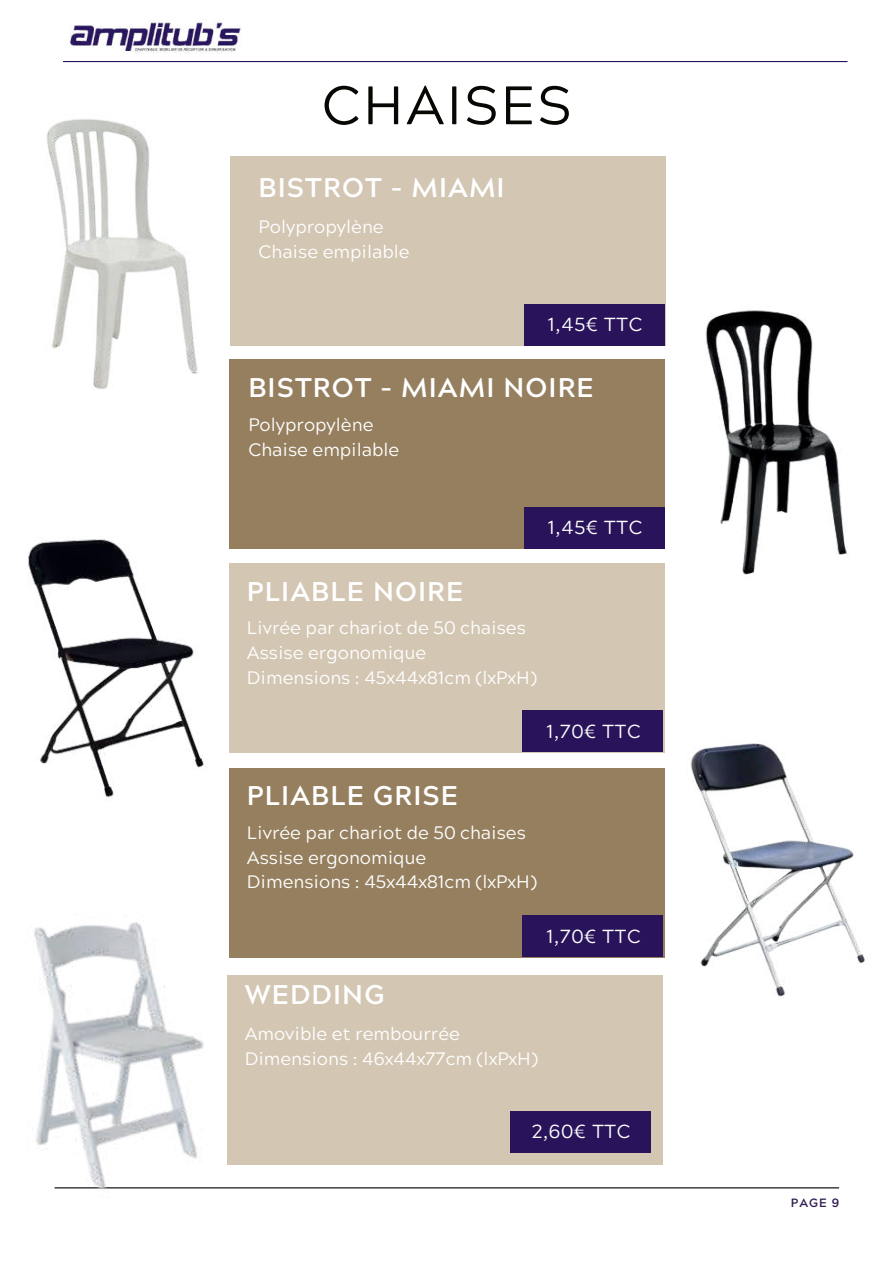
<style>
.page{position:relative;width:894px;height:1264px;background:#fff}
.page>*{position:absolute;margin:0;border:0;box-sizing:border-box;transform-origin:0 0}
.t1{font:54px "Acherus Grotesque";letter-spacing:.04em;color:#080704}
.t2{font:700 27px "Acherus Grotesque";letter-spacing:.04em;color:#fff}
.t3{font:18.9px "Acherus Grotesque";letter-spacing:.04em;color:#fff}
.t4{font:18px/24.8px "Acherus Grotesque";color:#fff}
.t5{font:700 12px "Acherus Grotesque";color:#341e54}
</style>
<div class="page">
<hr style="left:55px;top:1187px;width:783px;height:1px;background:#000">
<div style="left:230px;top:156px;width:435px;height:190px;background:#d3c6b3"></div>
<div style="left:229px;top:359px;width:435px;height:190px;background:#957f5e"></div>
<div style="left:229px;top:563px;width:435px;height:189px;background:#d3c6b3"></div>
<div style="left:229px;top:768px;width:435px;height:190px;background:#957f5e"></div>
<img style="left:28px;top:539px;width:235px;height:259px">
<img style="left:627px;top:726px;width:238px;height:273px">
<img style="left:46px;top:119px;width:152px;height:270px">
<img style="left:705px;top:310px;width:143px;height:265px">
<hr style="left:63px;top:61px;width:784px;height:1px;background:#29145b">
<img style="left:70px;top:22px;width:171px;height:32px">
<div style="left:524px;top:304px;width:140px;height:42px;background:#29145b"></div>
<div style="left:524px;top:507px;width:140px;height:42px;background:#29145b"></div>
<div style="left:522px;top:710px;width:140px;height:42px;background:#29145b"></div>
<div style="left:522px;top:915px;width:140px;height:42px;background:#29145b"></div>
<div style="left:227px;top:975px;width:435px;height:189px;background:#d3c6b3"></div>
<img style="left:32px;top:922px;width:177px;height:268px">
<div style="left:510px;top:1111px;width:140px;height:41px;background:#29145b"></div>
<h1 class="t1" style="left:322px;top:60px;width:251px">CHAISES</h1>
<h2 class="t2" style="left:258px;top:164px;width:247px">BISTROT - MIAMI</h2>
<p class="t4" style="left:258px;top:213px;width:152px">Polypropylène<br>Chaise empilable</p>
<p class="t3" style="left:547px;top:309px;width:96px">1,45€ TTC</p>
<h2 class="t2" style="left:248px;top:365px;width:347px">BISTROT - MIAMI NOIRE</h2>
<p class="t4" style="left:248px;top:411px;width:152px">Polypropylène<br>Chaise empilable</p>
<p class="t3" style="left:547px;top:512px;width:96px">1,45€ TTC</p>
<h2 class="t2" style="left:247px;top:568px;width:218px">PLIABLE NOIRE</h2>
<p class="t4" style="left:247px;top:614px;width:291px">Livrée par chariot de 50 chaises<br>Assise ergonomique<br>Dimensions : 45x44x81cm (lxPxH)</p>
<p class="t3" style="left:546px;top:715px;width:96px">1,70€ TTC</p>
<h2 class="t2" style="left:247px;top:772px;width:213px">PLIABLE GRISE</h2>
<p class="t4" style="left:247px;top:819px;width:291px">Livrée par chariot de 50 chaises<br>Assise ergonomique<br>Dimensions : 45x44x81cm (lxPxH)</p>
<p class="t3" style="left:546px;top:920px;width:96px">1,70€ TTC</p>
<h2 class="t2" style="left:245px;top:971px;width:141px">WEDDING</h2>
<p class="t4" style="left:245px;top:1020px;width:294px">Amovible et rembourrée<br>Dimensions : 46x44x77cm (lxPxH)</p>
<p class="t3" style="left:531px;top:1115px;width:100px">2,60€ TTC</p>
<p class="t5" style="left:790px;top:1192px;width:50px">PAGE 9</p>
</div>
